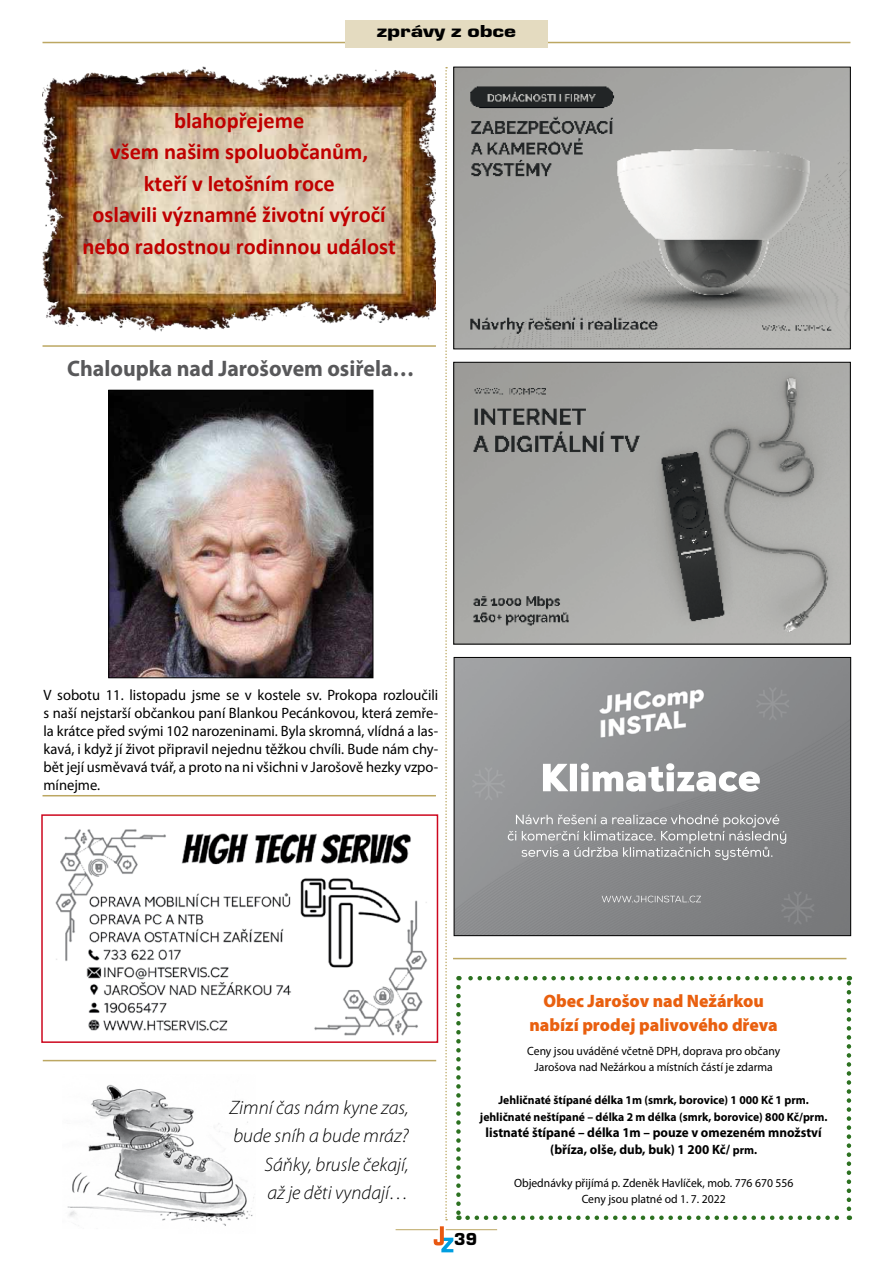
<style>
.page{position:relative;width:893px;height:1263px;background:#fff}
.page>*{position:absolute;margin:0;border:0;box-sizing:border-box;transform-origin:0 0}
.t1{font:700 22.5px/31.5px "Calibri";color:#c00000;text-align:center}
.t2{font:700 22.5px "Myriad Pro";color:#58585a}
.t3{font:italic 300 19.5px/28.5px "Myriad Pro";color:#000;text-align:right}
.t4{font:900 18px/24px "Myriad Pro";color:#e9600f;text-align:center}
.t5{font:900 18px "Eurostile TOT";color:#000;scale:1.3 1}
.t6{font:900 18px "Eurostile TOT";color:#000}
.t7{font:15px/18px "Myriad Pro";color:#000;text-align:justify}
.t8{font:700 13.5px/16.5px "Myriad Pro";color:#000;text-align:center}
.t9{font:12px/16.5px "Myriad Pro";color:#000;text-align:center}
.t10{font:700 12px/16.5px "Myriad Pro";color:#000;text-align:center}
.s1{font-size:12px}
</style>
<div class="page">
<svg style="left:434px;top:1226px;width:19px;height:26px"></svg>
<hr style="left:446px;top:1229px;width:51px;height:1px;background:#bca762">
<hr style="left:396px;top:1229px;width:42px;height:1px;background:#bca762">
<hr style="left:43px;top:42px;width:807px;height:1px;background:#bca762">
<div style="left:345px;top:21px;width:203px;height:27px;background:#e4dbc0"></div>
<hr style="left:453px;top:958px;width:393px;height:1px;background:#bca762">
<svg style="left:445px;top:67px;width:2px;height:1153px"></svg>
<svg style="left:456px;top:987px;width:5px;height:233px"></svg>
<svg style="left:467px;top:1215px;width:383px;height:5px"></svg>
<svg style="left:847px;top:976px;width:4px;height:233px"></svg>
<svg style="left:458px;top:976px;width:382px;height:4px"></svg>
<img style="left:455px;top:364px;width:394px;height:278px">
<div style="left:453px;top:362px;width:398px;height:282px;border:1px solid #000"></div>
<img style="left:455px;top:69px;width:394px;height:278px">
<div style="left:453px;top:67px;width:398px;height:282px;border:1px solid #000"></div>
<img style="left:456px;top:659px;width:393px;height:275px">
<div style="left:454px;top:657px;width:397px;height:279px;border:1px solid #000"></div>
<img style="left:43px;top:67px;width:393px;height:265px">
<hr style="left:43px;top:345px;width:393px;height:2px;background:#bca762">
<hr style="left:43px;top:1060px;width:393px;height:1px;background:#bca762">
<img style="left:67px;top:1084px;width:187px;height:142px">
<hr style="left:43px;top:795px;width:393px;height:1px;background:#bca762">
<img style="left:110px;top:392px;width:261px;height:284px">
<div style="left:108px;top:390px;width:265px;height:288px;border:1px solid #000"></div>
<img style="left:55px;top:829px;width:372px;height:207px">
<div style="left:41px;top:814px;width:397px;height:229px;border:2px solid #cd071e"></div>
<p class="t5" style="left:377px;top:21px;width:108px">zprávy z obce</p>
<h1 class="t1" style="left:82px;top:106px;width:315px">blahopřejeme<br>všem našim spoluobčanům,<br>kteří v letošním roce<br>oslavili významné životní výročí nebo radostnou rodinnou událost</h1>
<h1 class="t2" style="left:67px;top:354px;width:349px">Chaloupka nad Jarošovem osiřela…</h1>
<p class="t7" style="left:43px;top:686px;width:396px">V sobotu 11. listopadu jsme se v kostele sv. Prokopa rozloučili s naší nejstarší občankou paní Blankou Pecánkovou, která zemře&shy;la krátce před svými 102 narozeninami. Byla skromná, vlídná a las&shy;kavá, i když jí život připravil nejednu těžkou chvíli. Bude nám chy&shy;bět její usměvavá tvář, a proto na ni všichni v Jarošově hezky vzpo&shy;mínejme.</p>
<h2 class="t3" style="left:229px;top:1093px;width:181px">Zimní čas nám kyne zas, bude sníh a bude mráz?<br>Sáňky, brusle čekají,<br>až je děti vyndají…</h2>
<p class="t4" style="left:529px;top:988px;width:250px">Obec Jarošov nad Nežárkou nabízí prodej palivového dřeva</p>
<p class="t9" style="left:527px;top:1042px;width:254px">Ceny jsou uváděné včetně DPH, doprava pro občany<br>Jarošova nad Nežárkou a místních částí je zdarma</p>
<p class="t10" style="left:480px;top:1091px;width:349px">Jehličnaté štípané délka 1m (smrk, borovice) 1 000 Kč 1 prm. jehličnaté neštípané – délka 2 m délka (smrk, borovice) 800 Kč/prm.</p>
<p class="t8" style="left:486px;top:1124px;width:338px">listnaté štípané – délka 1m – pouze v omezeném množství (bříza, olše, dub, buk) 1 200 Kč/ <span class="s1">prm.</span></p>
<p class="t9" style="left:514px;top:1174px;width:281px">Objednávky přijímá p. Zdeněk Havlíček, mob. 776 670 556<br>Ceny jsou platné od 1. 7. 2022</p>
<p class="t6" style="left:454px;top:1229px;width:25px">39</p>
</div>
